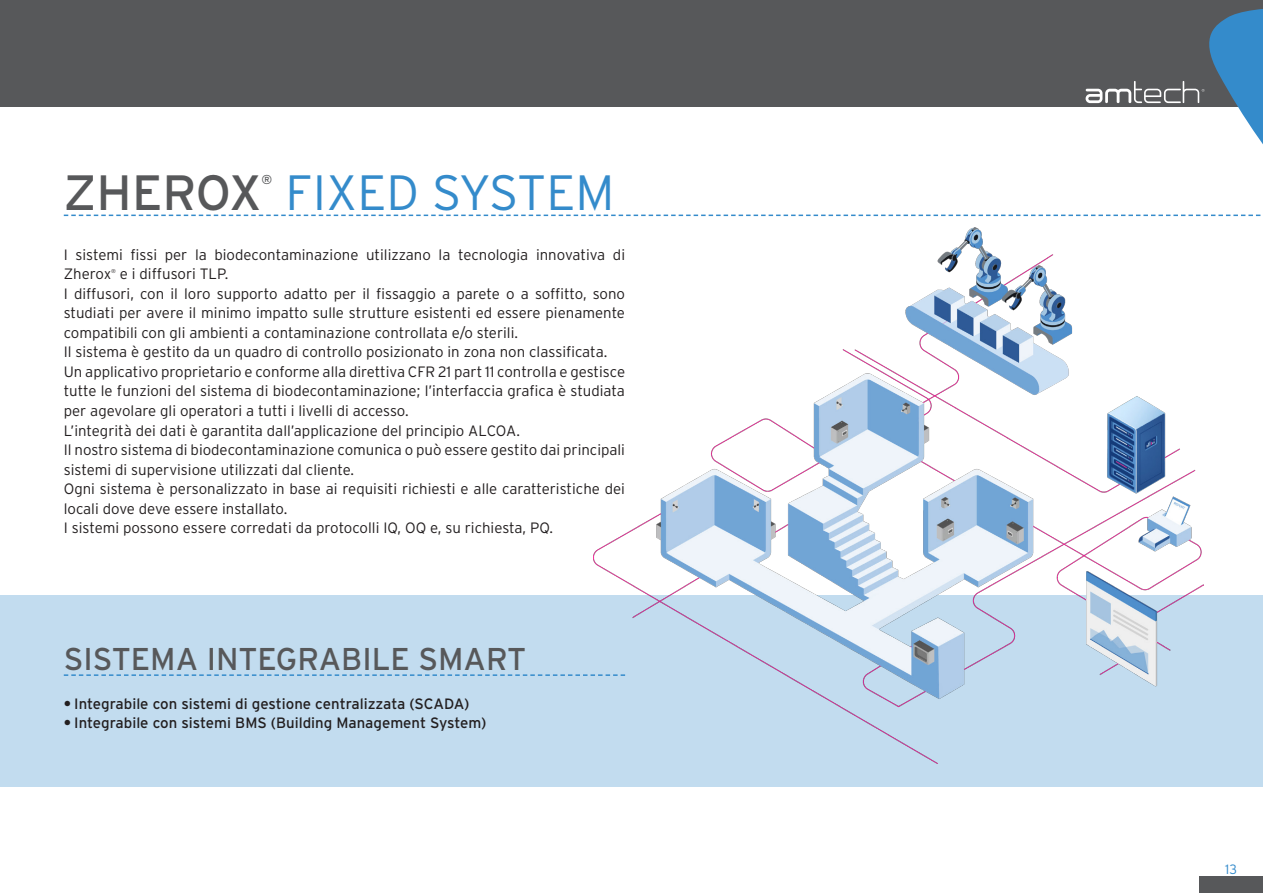
<style>
.page{position:relative;width:1263px;height:893px;background:#fff}
.page>*{position:absolute;margin:0;border:0;box-sizing:border-box;transform-origin:0 0}
._1_titolo_MAIU_filet{font:300 49.5px "Interstate";color:#348bcb}
._1_titolo_MAIU_filet-2{font:49.5px "Interstate";color:#57585a}
._2_sottotitolo_MAIU{font:31.5px "Interstate";color:#57585a}
.testo{font:300 15px/19.5px "Interstate";color:#231f20}
.t1{font:15px "Interstate";color:#231f20}
.t2{font:300 13.5px "Interstate";color:#348bcb}
._1_titolo_MAIU_filet-3{font:12.9px "Interstate";color:#57585a}
.testo-2{font:300 5.7px "Interstate";color:#231f20}
.s1{font-weight:700}
</style>
<div class="page">
<div style="left:0;top:0;width:1263px;height:106px;background:#57585a"></div>
<svg style="left:1085px;top:9px;width:178px;height:135px"></svg>
<div style="left:1199px;top:876px;width:64px;height:17px;background:#57585a"></div>
<div style="left:0;top:595px;width:1263px;height:192px;background:#c2dcef"></div>
<svg style="left:64px;top:215px;width:1197px;height:1px"></svg>
<svg style="left:64px;top:674px;width:530px;height:2px"></svg>
<img style="left:594px;top:228px;width:610px;height:535px">
<p class="_1_titolo_MAIU_filet-2" style="left:64px;top:162px;width:199px">ZHEROX</p>
<p class="_1_titolo_MAIU_filet-3" style="left:261px;top:172px;width:12px">®</p>
<p class="_1_titolo_MAIU_filet" style="left:286px;top:162px;width:330px">FIXED SYSTEM</p>
<p class="testo" style="left:64px;top:245px;width:563px">I sistemi fissi per la biodecontaminazione utilizzano la tecnologia innovativa di<br>Zherox</p>
<p class="testo-2" style="left:111px;top:267px;width:6px">®</p>
<p class="testo" style="left:120px;top:264px;width:110px">e i diffusori TLP.</p>
<p class="testo" style="left:64px;top:284px;width:563px;text-align:justify">I diffusori, con il loro supporto adatto per il fissaggio a parete o a soffitto, sono studiati per avere il minimo impatto sulle strutture esistenti ed essere pienamente compatibili con gli ambienti a contaminazione controllata e/o sterili.</p>
<p class="testo" style="left:64px;top:342px;width:545px">Il sistema è gestito da un quadro di controllo posizionato in zona non classificata.</p>
<p class="testo" style="left:64px;top:362px;width:563px;text-align:justify">Un applicativo proprietario e conforme alla direttiva CFR 21 part 11 controlla e gestisce tutte le funzioni del sistema di biodecontaminazione; l’interfaccia grafica è studiata per agevolare gli operatori a tutti i livelli di accesso.</p>
<p class="testo" style="left:64px;top:420px;width:458px">L’integrità dei dati è garantita dall’applicazione del principio ALCOA.</p>
<p class="testo" style="left:64px;top:440px;width:563px">Il nostro sistema di biodecontaminazione comunica o può essere gestito dai principali sistemi di supervisione utilizzati dal cliente.</p>
<p class="testo" style="left:64px;top:479px;width:563px">Ogni sistema è personalizzato in base ai requisiti richiesti e alle caratteristiche dei locali dove deve essere installato.</p>
<p class="testo" style="left:64px;top:518px;width:491px">I sistemi possono essere corredati da protocolli IQ, OQ e, su richiesta, PQ.</p>
<p class="_2_sottotitolo_MAIU" style="left:64px;top:639px;width:464px">SISTEMA INTEGRABILE SMART</p>
<p class="t1" style="left:64px;top:694px;width:407px"><span class="s1">•</span> Integrabile con sistemi di gestione centralizzata (SCADA)</p>
<p class="t1" style="left:64px;top:714px;width:424px"><span class="s1">•</span> Integrabile con sistemi BMS (Building Management System)</p>
<p class="t2" style="left:1225px;top:861px;width:13px">13</p>
</div>
